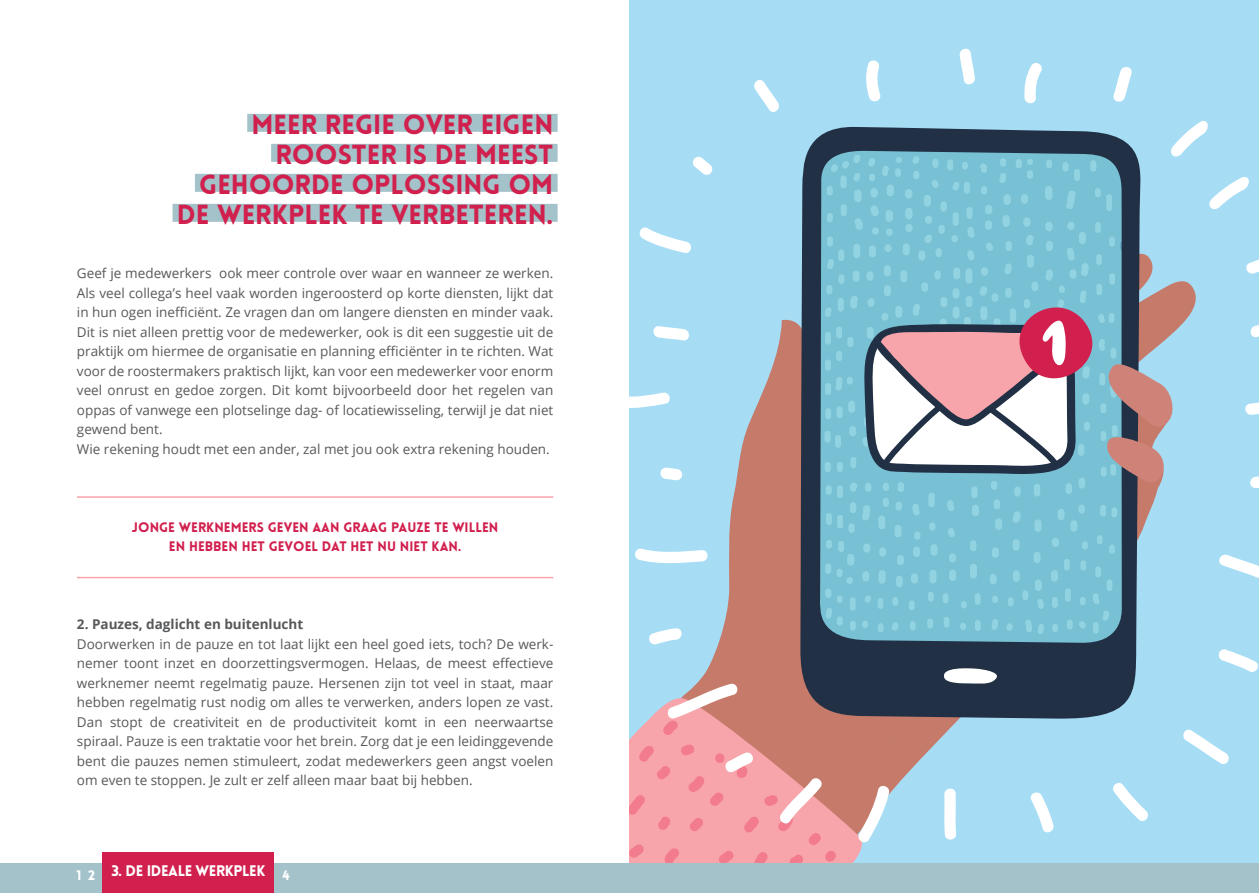
<style>
.page{position:relative;width:1259px;height:893px;background:#fff}
.page>*{position:absolute;margin:0;border:0;box-sizing:border-box;transform-origin:0 0}
.quote_rood_blauw{font:900 27px "Lovelo";color:#d1204e}
.t1{font:900 15px "Lovelo";letter-spacing:-.025em;color:#fff}
.broodtekst{font:13.5px/19.5px "Open Sans";color:#57585a;text-align:justify}
.quote_tussen_strepen{font:900 13.5px/19.5px "Lovelo";color:#d1204e;text-align:center}
.kop_3{font:700 13.5px "Open Sans";color:#57585a}
</style>
<div class="page">
<hr style="left:77px;top:496px;width:476px;height:2px;background:#f7a4aa">
<hr style="left:77px;top:577px;width:476px;height:1px;background:#f7a4aa">
<div style="left:247px;top:114px;width:310px;height:18px;background:#a4c2c9"></div>
<div style="left:271px;top:144px;width:286px;height:18px;background:#a4c2c9"></div>
<div style="left:195px;top:174px;width:362px;height:18px;background:#a4c2c9"></div>
<div style="left:173px;top:204px;width:384px;height:18px;background:#a4c2c9"></div>
<div style="left:630px;top:0;width:629px;height:893px;background:#a6ddf5"></div>
<svg style="left:767px;top:319px;width:33px;height:63px;fill:#c57a6a"></svg>
<svg style="left:653px;top:382px;width:401px;height:458px"></svg>
<svg style="left:925px;top:779px;width:4px;height:3px"></svg>
<svg style="left:630px;top:696px;width:233px;height:167px;background:#ce8e87"></svg>
<svg style="left:890px;top:737px;width:8px;height:8px"></svg>
<svg style="left:853px;top:783px;width:39px;height:61px"></svg>
<svg style="left:1219px;top:554px;width:40px;height:24px"></svg>
<svg style="left:630px;top:744px;width:206px;height:119px;background:#f19ea3"></svg>
<svg style="left:663px;top:681px;width:79px;height:54px;background:#ddacac"></svg>
<svg style="left:649px;top:626px;width:36px;height:18px"></svg>
<svg style="left:635px;top:545px;width:76px;height:22px"></svg>
<svg style="left:658px;top:465px;width:27px;height:18px"></svg>
<svg style="left:630px;top:390px;width:44px;height:21px"></svg>
<svg style="left:653px;top:326px;width:36px;height:15px"></svg>
<svg style="left:866px;top:60px;width:15px;height:42px"></svg>
<svg style="left:693px;top:156px;width:20px;height:19px"></svg>
<svg style="left:639px;top:227px;width:52px;height:26px"></svg>
<svg style="left:754px;top:80px;width:25px;height:32px"></svg>
<svg style="left:959px;top:48px;width:16px;height:37px"></svg>
<svg style="left:1024px;top:63px;width:18px;height:41px"></svg>
<svg style="left:1113px;top:67px;width:19px;height:35px"></svg>
<svg style="left:1218px;top:649px;width:40px;height:23px"></svg>
<svg style="left:1183px;top:729px;width:46px;height:35px"></svg>
<svg style="left:1113px;top:783px;width:35px;height:38px"></svg>
<svg style="left:942px;top:789px;width:16px;height:50px"></svg>
<svg style="left:1030px;top:792px;width:23px;height:45px"></svg>
<svg style="left:800px;top:133px;width:339px;height:587px;background:#4f7689"></svg>
<svg style="left:845px;top:577px;width:9px;height:7px"></svg>
<div style="left:862px;top:571px;width:7px;height:11px;background:#92d3e2;border-radius:3px"></div>
<div style="left:863px;top:543px;width:7px;height:10px;background:#92d3e2;border-radius:3px"></div>
<svg style="left:878px;top:569px;width:7px;height:16px"></svg>
<div style="left:879px;top:547px;width:7px;height:10px;background:#92d3e2;border-radius:3px"></div>
<div style="left:896px;top:576px;width:7px;height:11px;background:#92d3e2;border-radius:3px"></div>
<div style="left:897px;top:555px;width:7px;height:10px;background:#92d3e2;border-radius:3px"></div>
<div style="left:911px;top:573px;width:7px;height:11px;background:#92d3e2;border-radius:3px"></div>
<div style="left:913px;top:547px;width:7px;height:10px;background:#92d3e2;border-radius:3px"></div>
<svg style="left:929px;top:569px;width:7px;height:16px"></svg>
<div style="left:930px;top:544px;width:7px;height:12px;background:#92d3e2;border-radius:3px"></div>
<div style="left:949px;top:569px;width:7px;height:12px;background:#92d3e2;border-radius:3px"></div>
<div style="left:949px;top:553px;width:7px;height:10px;background:#92d3e2;border-radius:3px"></div>
<svg style="left:970px;top:563px;width:7px;height:17px"></svg>
<div style="left:989px;top:574px;width:7px;height:10px;background:#92d3e2;border-radius:3px"></div>
<div style="left:992px;top:547px;width:7px;height:11px;background:#92d3e2;border-radius:3px"></div>
<div style="left:1012px;top:570px;width:7px;height:12px;background:#92d3e2;border-radius:3px"></div>
<div style="left:1012px;top:539px;width:7px;height:12px;background:#92d3e2;border-radius:3px"></div>
<div style="left:1035px;top:579px;width:7px;height:12px;background:#92d3e2;border-radius:3px"></div>
<div style="left:1033px;top:552px;width:7px;height:11px;background:#92d3e2;border-radius:3px"></div>
<div style="left:1051px;top:570px;width:7px;height:12px;background:#92d3e2;border-radius:3px"></div>
<div style="left:1052px;top:538px;width:7px;height:9px;background:#92d3e2;border-radius:3px"></div>
<svg style="left:825px;top:589px;width:6px;height:9px"></svg>
<div style="left:825px;top:563px;width:6px;height:11px;background:#92d3e2;border-radius:3px"></div>
<div style="left:826px;top:540px;width:6px;height:8px;background:#92d3e2;border-radius:3px"></div>
<div style="left:836px;top:569px;width:6px;height:8px;background:#92d3e2;border-radius:3px"></div>
<div style="left:838px;top:541px;width:6px;height:11px;background:#92d3e2;border-radius:3px"></div>
<div style="left:847px;top:554px;width:7px;height:11px;background:#92d3e2;border-radius:3px"></div>
<div style="left:914px;top:532px;width:6px;height:8px;background:#92d3e2;border-radius:3px"></div>
<div style="left:970px;top:540px;width:6px;height:11px;background:#92d3e2;border-radius:3px"></div>
<svg style="left:940px;top:666px;width:65px;height:19px"></svg>
<svg style="left:824px;top:121px;width:435px;height:417px"></svg>
<div style="left:0;top:863px;width:630px;height:30px;background:#a4c2c9"></div>
<div style="left:629px;top:863px;width:630px;height:30px;background:#a4c2c9"></div>
<div style="left:103px;top:852px;width:171px;height:41px;background:#d1204e"></div>
<p class="quote_rood_blauw" style="left:251px;top:108px;width:303px">MEER REGIE OVER EIGEN</p>
<p class="quote_rood_blauw" style="left:275px;top:138px;width:279px">ROOSTER IS DE MEEST</p>
<p class="quote_rood_blauw" style="left:199px;top:168px;width:356px">GEHOORDE OPLOSSING OM</p>
<p class="quote_rood_blauw" style="left:177px;top:198px;width:378px">DE WERKPLEK TE VERBETEREN.</p>
<p class="broodtekst" style="left:77px;top:263px;width:478px">Geef je medewerkers ook meer controle over waar en wanneer ze werken.<br>Als veel collega’s heel vaak worden ingeroosterd op korte diensten, lijkt dat in hun ogen inefficiënt. Ze vragen dan om langere diensten en minder vaak.<br>Dit is niet alleen prettig voor de medewerker, ook is dit een suggestie uit de praktijk om hiermee de organisatie en planning efficiënter in te richten. Wat voor de roostermakers praktisch lijkt, kan voor een medewerker voor enorm veel onrust en gedoe zorgen. Dit komt bijvoorbeeld door het regelen van oppas of vanwege een plotselinge dag- of locatiewisseling, terwijl je dat niet gewend bent.</p>
<p class="broodtekst" style="left:77px;top:439px;width:474px">Wie rekening houdt met een ander, zal met jou ook extra rekening houden.</p>
<p class="quote_tussen_strepen" style="left:132px;top:517px;width:368px">JONGE WERKNEMERS GEVEN AAN GRAAG PAUZE TE WILLEN<br>EN HEBBEN HET GEVOEL DAT HET NU NIET KAN.</p>
<p class="kop_3" style="left:77px;top:615px;width:228px">2. Pauzes, daglicht en buitenlucht</p>
<p class="broodtekst" style="left:77px;top:634px;width:478px">Doorwerken in de pauze en tot laat lijkt een heel goed iets, toch? De werk&shy;nemer toont inzet en doorzettingsvermogen. Helaas, de meest effectieve werknemer neemt regelmatig pauze. Hersenen zijn tot veel in staat, maar hebben regelmatig rust nodig om alles te verwerken, anders lopen ze vast.<br>Dan stopt de creativiteit en de productiviteit komt in een neerwaartse spiraal. Pauze is een traktatie voor het brein. Zorg dat je een leidinggevende bent die pauzes nemen stimuleert, zodat medewerkers geen angst voelen om even te stoppen. Je zult er zelf alleen maar baat bij hebben.</p>
<p class="t1" style="left:77px;top:861px;width:215px"><sub>1</sub> <sub>2</sub> 3. DE IDEALE WERKPLEK <sub>4</sub></p>
</div>
